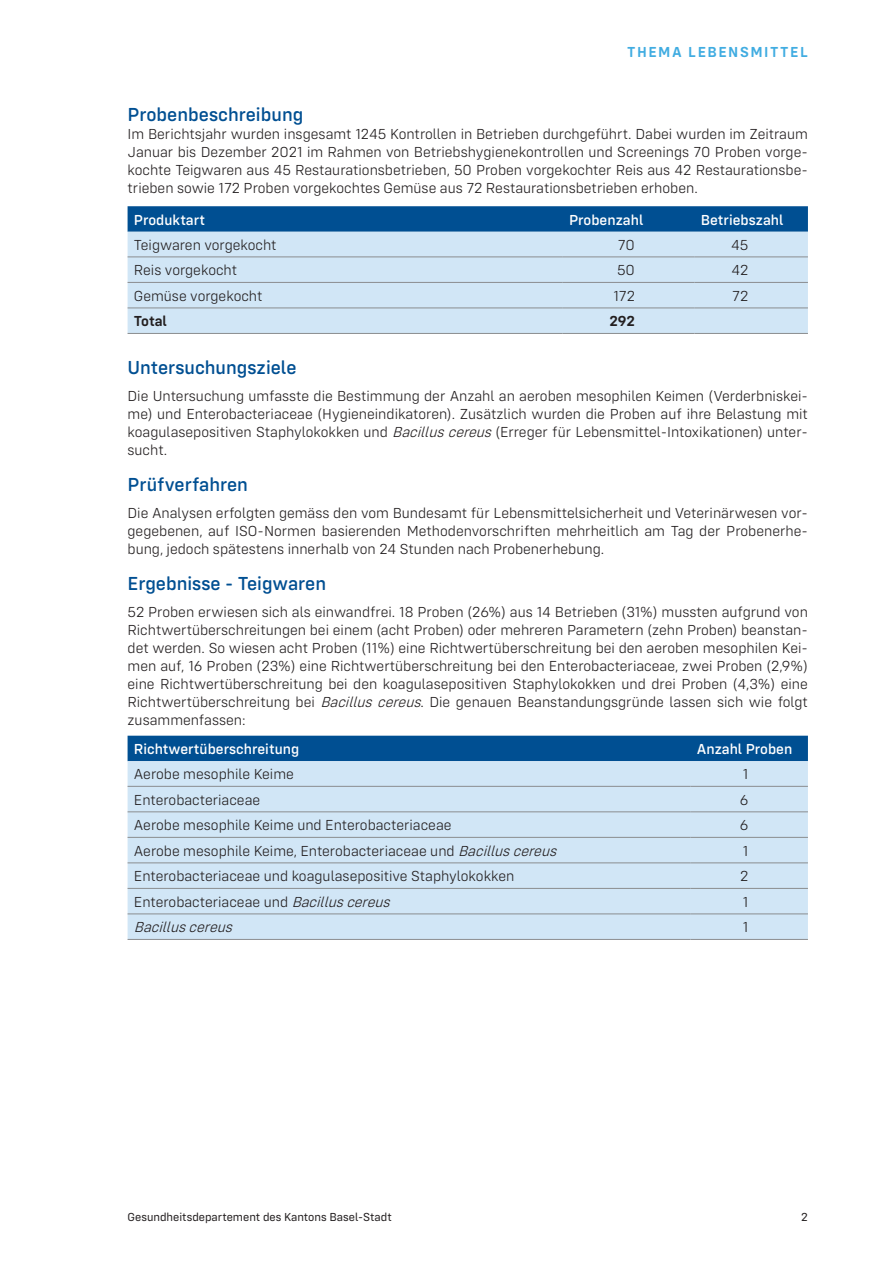
<style>
.page{position:relative;width:893px;height:1263px;background:#fff}
.page>*{position:absolute;margin:0;border:0;box-sizing:border-box;transform-origin:0 0}
.Zwischentitel{font:500 19.5px "Config Rounded";color:#004f92}
.Lauftext{font:500 19.5px "Config Rounded";color:#004f92}
.Lauftext-2{font:300 15px/18px "Config Rounded";color:#231f20;text-align:justify}
.Tabelle_Text{font:300 15px "Config Rounded";color:#231f20}
.Tabelle_Titel{font:500 15px "Config Rounded";color:#fff}
.t1{font:600 15px "Config Rounded";letter-spacing:.1em;color:#40ace1}
.Tabelle_Text-2{font:italic 300 15px "Config Rounded";color:#231f20}
.Tabelle_Text-3{font:600 15px "Config Rounded";letter-spacing:-.005em;color:#231f20}
.t2{font:12px "Config Rounded";color:#231f20}
.s1{font-style:italic}
</style>
<div class="page">
<svg style="left:128px;top:206px;width:680px;height:26px;background:#065394"></svg>
<div style="left:128px;top:232px;width:680px;height:101px;background:#d1e6f6"></div>
<hr style="left:128px;top:256px;width:435px;height:1px;background:#8b8d8f">
<hr style="left:563px;top:256px;width:131px;height:1px;background:#8b8d8f">
<hr style="left:694px;top:256px;width:114px;height:1px;background:#8b8d8f">
<hr style="left:128px;top:282px;width:435px;height:1px;background:#8b8d8f">
<hr style="left:563px;top:282px;width:131px;height:1px;background:#8b8d8f">
<hr style="left:694px;top:282px;width:114px;height:1px;background:#8b8d8f">
<hr style="left:128px;top:308px;width:435px;height:1px;background:#8b8d8f">
<hr style="left:563px;top:308px;width:131px;height:1px;background:#8b8d8f">
<hr style="left:694px;top:308px;width:114px;height:1px;background:#8b8d8f">
<hr style="left:128px;top:333px;width:435px;height:1px;background:#8b8d8f">
<hr style="left:563px;top:333px;width:131px;height:1px;background:#8b8d8f">
<hr style="left:694px;top:333px;width:114px;height:1px;background:#8b8d8f">
<div style="left:128px;top:736px;width:680px;height:25px;background:#004f92"></div>
<div style="left:128px;top:761px;width:680px;height:178px;background:#d1e6f6"></div>
<hr style="left:128px;top:786px;width:563px;height:1px;background:#8b8d8f">
<hr style="left:691px;top:786px;width:117px;height:1px;background:#8b8d8f">
<hr style="left:128px;top:811px;width:563px;height:1px;background:#8b8d8f">
<hr style="left:691px;top:811px;width:117px;height:1px;background:#8b8d8f">
<hr style="left:128px;top:837px;width:563px;height:1px;background:#8b8d8f">
<hr style="left:691px;top:837px;width:117px;height:1px;background:#8b8d8f">
<hr style="left:128px;top:862px;width:563px;height:1px;background:#8b8d8f">
<hr style="left:691px;top:862px;width:117px;height:1px;background:#8b8d8f">
<hr style="left:128px;top:888px;width:563px;height:1px;background:#8b8d8f">
<hr style="left:691px;top:888px;width:117px;height:1px;background:#8b8d8f">
<hr style="left:128px;top:913px;width:563px;height:1px;background:#8b8d8f">
<hr style="left:691px;top:913px;width:117px;height:1px;background:#8b8d8f">
<hr style="left:128px;top:939px;width:563px;height:1px;background:#8b8d8f">
<hr style="left:691px;top:939px;width:117px;height:1px;background:#8b8d8f">
<p class="t1" style="left:627px;top:43px;width:182px">THEMA LEBENSMITTEL</p>
<p class="Lauftext" style="left:128px;top:103px;width:177px">Probenbeschreibung</p>
<p class="Lauftext-2" style="left:128px;top:125px;width:682px">Im Berichtsjahr wurden insgesamt 1245 Kontrollen in Betrieben durchgeführt. Dabei wurden im Zeitraum Januar bis Dezember 2021 im Rahmen von Betriebshygienekontrollen und Screenings 70 Proben vorge&shy;kochte Teigwaren aus 45 Restaurationsbetrieben, 50 Proben vorgekochter Reis aus 42 Restaurationsbe&shy;trieben sowie 172 Proben vorgekochtes Gemüse aus 72 Restaurationsbetrieben erhoben.</p>
<p class="Tabelle_Titel" style="left:134px;top:211px;width:73px">Produktart</p>
<p class="Tabelle_Titel" style="left:569px;top:211px;width:76px">Probenzahl</p>
<p class="Tabelle_Titel" style="left:701px;top:211px;width:84px">Betriebszahl</p>
<p class="Tabelle_Text" style="left:134px;top:236px;width:144px">Teigwaren vorgekocht</p>
<p class="Tabelle_Text" style="left:618px;top:236px;width:19px">70</p>
<p class="Tabelle_Text" style="left:731px;top:236px;width:19px">45</p>
<p class="Tabelle_Text" style="left:134px;top:262px;width:105px">Reis vorgekocht</p>
<p class="Tabelle_Text" style="left:617px;top:262px;width:19px">50</p>
<p class="Tabelle_Text" style="left:731px;top:262px;width:19px">42</p>
<p class="Tabelle_Text" style="left:134px;top:287px;width:130px">Gemüse vorgekocht</p>
<p class="Tabelle_Text" style="left:613px;top:287px;width:23px">172</p>
<p class="Tabelle_Text" style="left:732px;top:287px;width:18px">72</p>
<p class="Tabelle_Text-3" style="left:134px;top:312px;width:35px">Total</p>
<p class="Tabelle_Text-3" style="left:609px;top:312px;width:27px">292</p>
<p class="Zwischentitel" style="left:128px;top:356px;width:171px">Untersuchungsziele</p>
<p class="Lauftext-2" style="left:128px;top:387px;width:682px">Die Untersuchung umfasste die Bestimmung der Anzahl an aeroben mesophilen Keimen (Verderbniskei&shy;me) und Enterobacteriaceae (Hygieneindikatoren). Zusätzlich wurden die Proben auf ihre Belastung mit koagulasepositiven Staphylokokken und <span class="s1">Bacilluscereus</span>(Erreger für Lebensmittel-Intoxikationen) unter&shy;sucht.</p>
<p class="Zwischentitel" style="left:128px;top:473px;width:122px">Prüfverfahren</p>
<p class="Lauftext-2" style="left:128px;top:504px;width:682px">Die Analysen erfolgten gemäss den vom Bundesamt für Lebensmittelsicherheit und Veterinärwesen vor&shy;gegebenen, auf ISO-Normen basierenden Methodenvorschriften mehrheitlich am Tag der Probenerhe&shy;bung, jedoch spätestens innerhalb von 24 Stunden nach Probenerhebung.</p>
<p class="Zwischentitel" style="left:128px;top:572px;width:200px">Ergebnisse - Teigwaren</p>
<p class="Lauftext-2" style="left:128px;top:603px;width:682px">52 Proben erwiesen sich als einwandfrei. 18 Proben (26%) aus 14 Betrieben (31%) mussten aufgrund von Richtwertüberschreitungen bei einem (acht Proben) oder mehreren Parametern (zehn Proben) beanstan&shy;det werden. So wiesen acht Proben (11%) eine Richtwertüberschreitung bei den aeroben mesophilen Kei&shy;men auf, 16 Proben (23%) eine Richtwertüberschreitung bei den Enterobacteriaceae, zwei Proben (2,9%) eine Richtwertüberschreitung bei den koagulasepositiven Staphylokokken und drei Proben (4,3%) eine Richtwertüberschreitung bei <span class="s1">Bacillus cereus</span>. Die genauen Beanstandungsgründe lassen sich wie folgt zusammenfassen:</p>
<p class="Tabelle_Titel" style="left:134px;top:740px;width:167px">Richtwertüberschreitung</p>
<p class="Tabelle_Titel" style="left:697px;top:740px;width:97px">Anzahl Proben</p>
<p class="Tabelle_Text" style="left:134px;top:766px;width:161px">Aerobe mesophile Keime</p>
<p class="Tabelle_Text" style="left:743px;top:766px;width:7px">1</p>
<p class="Tabelle_Text" style="left:134px;top:791px;width:128px">Enterobacteriaceae</p>
<p class="Tabelle_Text" style="left:740px;top:791px;width:10px">6</p>
<p class="Tabelle_Text" style="left:134px;top:817px;width:319px">Aerobe mesophile Keime und Enterobacteriaceae</p>
<p class="Tabelle_Text" style="left:740px;top:817px;width:10px">6</p>
<p class="Tabelle_Text" style="left:134px;top:842px;width:428px">Aerobe mesophile Keime, Enterobacteriaceae und <span class="s1">Bacilluscereus</span></p>
<p class="Tabelle_Text" style="left:743px;top:842px;width:7px">1</p>
<p class="Tabelle_Text" style="left:134px;top:868px;width:382px">Enterobacteriaceae und koagulasepositive Staphylokokken</p>
<p class="Tabelle_Text" style="left:740px;top:868px;width:10px">2</p>
<p class="Tabelle_Text" style="left:134px;top:893px;width:262px">Enterobacteriaceae und <span class="s1">Bacilluscereus</span></p>
<p class="Tabelle_Text" style="left:743px;top:893px;width:7px">1</p>
<p class="Tabelle_Text-2" style="left:134px;top:919px;width:104px">Bacilluscereus</p>
<p class="Tabelle_Text" style="left:743px;top:919px;width:7px">1</p>
<p class="t2" style="left:128px;top:1210px;width:266px">Gesundheitsdepartement des Kantons Basel-Stadt</p>
<p class="t2" style="left:801px;top:1210px;width:8px">2</p>
</div>
